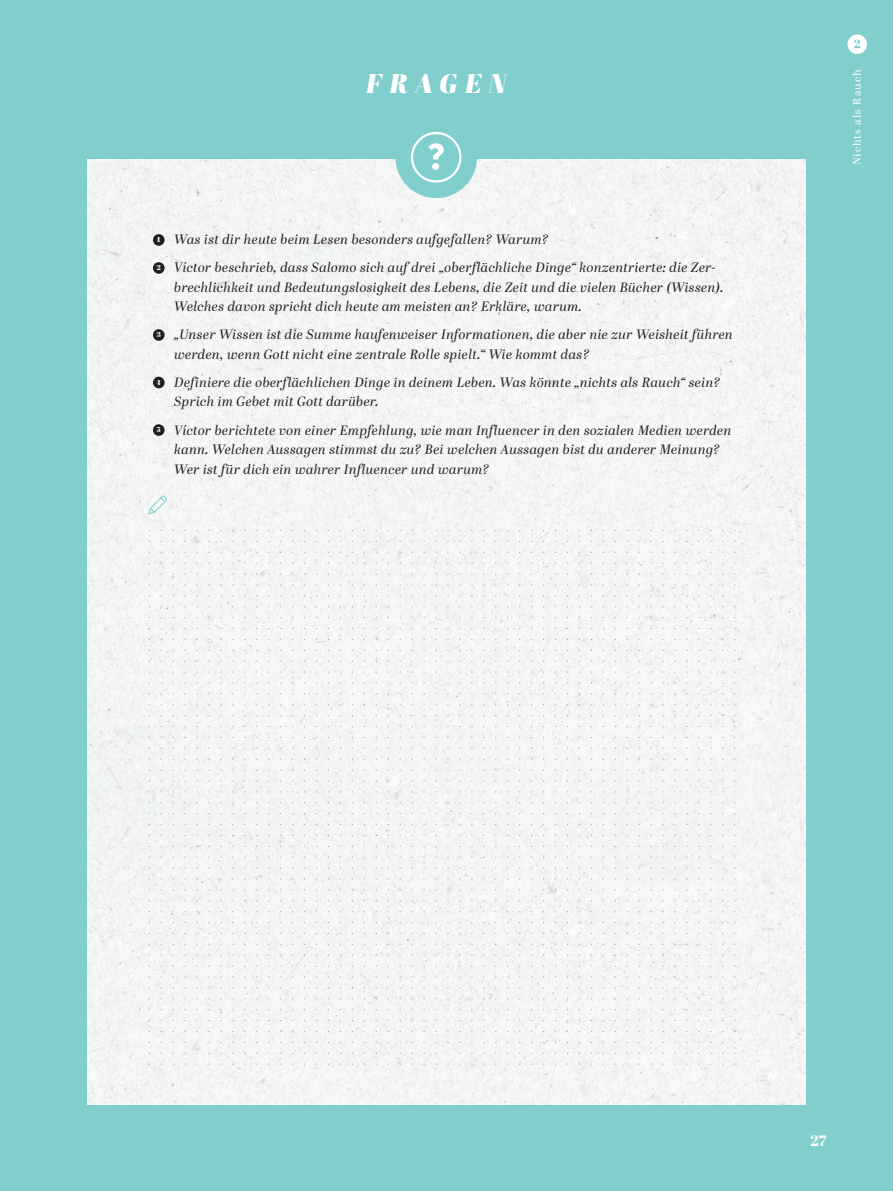
<style>
.page{position:relative;width:893px;height:1191px;background:#81cfcd}
.page>*{position:absolute;margin:0;border:0;box-sizing:border-box;transform-origin:0 0}
.t1{font:italic 27px "Abril Display Bl";letter-spacing:.275em;color:#fff}
.t2{font:15px "Abril Fatface";color:#fff}
.t3{font:italic 13.5px/19.5px "Abril Display";letter-spacing:.03em;color:#231f20}
.t4{font:10.95px "Abril Display";letter-spacing:.09em;color:#fff}
</style>
<div class="page">
<div style="left:87px;top:160px;width:719px;height:944px;background:#f4f5f5"></div>
<svg style="left:148px;top:495px;width:20px;height:18px"></svg>
<svg style="left:847px;top:34px;width:20px;height:20px"></svg>
<div style="left:153px;top:234px;width:12px;height:12px;background:#231f20;border-radius:50%"></div>
<div style="left:153px;top:262px;width:12px;height:12px;background:#231f20;border-radius:50%"></div>
<div style="left:153px;top:329px;width:12px;height:12px;background:#231f20;border-radius:50%"></div>
<div style="left:153px;top:377px;width:12px;height:11px;background:#231f20;border-radius:50%"></div>
<div style="left:153px;top:424px;width:12px;height:12px;background:#231f20;border-radius:50%"></div>
<div style="left:395px;top:116px;width:82px;height:82px;background:#81cfcd;border-radius:50%"></div>
<svg style="left:410px;top:132px;width:52px;height:51px"></svg>
<svg style="left:428px;top:143px;width:16px;height:27px"></svg>
<h1 class="t1" style="left:366px;top:64px;width:141px">FRAGEN</h1>
<p class="t3" style="left:157px;top:226px;width:561px;line-height:28px"><sup>1</sup> Was ist dir heute beim Lesen besonders aufgefallen? Warum?<br><sup>2</sup> Víctor beschrieb, dass Salomo sich auf drei „oberflächliche Dinge“ konzentrierte: die Zer-</p>
<p class="t3" style="left:174px;top:278px;width:551px">brechlichkeit und Bedeutungslosigkeit des Lebens, die Zeit und die vielen Bücher (Wissen).<br>Welches davon spricht dich heute am meisten an? Erkläre, warum.</p>
<p class="t3" style="left:174px;top:326px;width:560px;text-indent:-18px"><sup>3</sup> „Unser Wissen ist die Summe haufenweiser Informationen, die aber nie zur Weisheit führen werden, wenn Gott nicht eine zentrale Rolle spielt.“ Wie kommt das?</p>
<p class="t3" style="left:174px;top:373px;width:547px;text-indent:-18px"><sup>4</sup> Definiere die oberflächlichen Dinge in deinem Leben. Was könnte „nichts als Rauch“ sein?<br>Sprich im Gebet mit Gott darüber.</p>
<p class="t3" style="left:174px;top:421px;width:559px;text-indent:-17px"><sup>5</sup> Víctor berichtete von einer Empfehlung, wie man Influencer in den sozialen Medien werden kann. Welchen Aussagen stimmst du zu? Bei welchen Aussagen bist du anderer Meinung?<br>Wer ist für dich ein wahrer Influencer und warum?</p>
<p class="t4" style="left:850px;top:165px;width:97px;rotate:-90deg">Nichts als Rauch</p>
<p class="t2" style="left:810px;top:1129px;width:17px">27</p>
</div>
